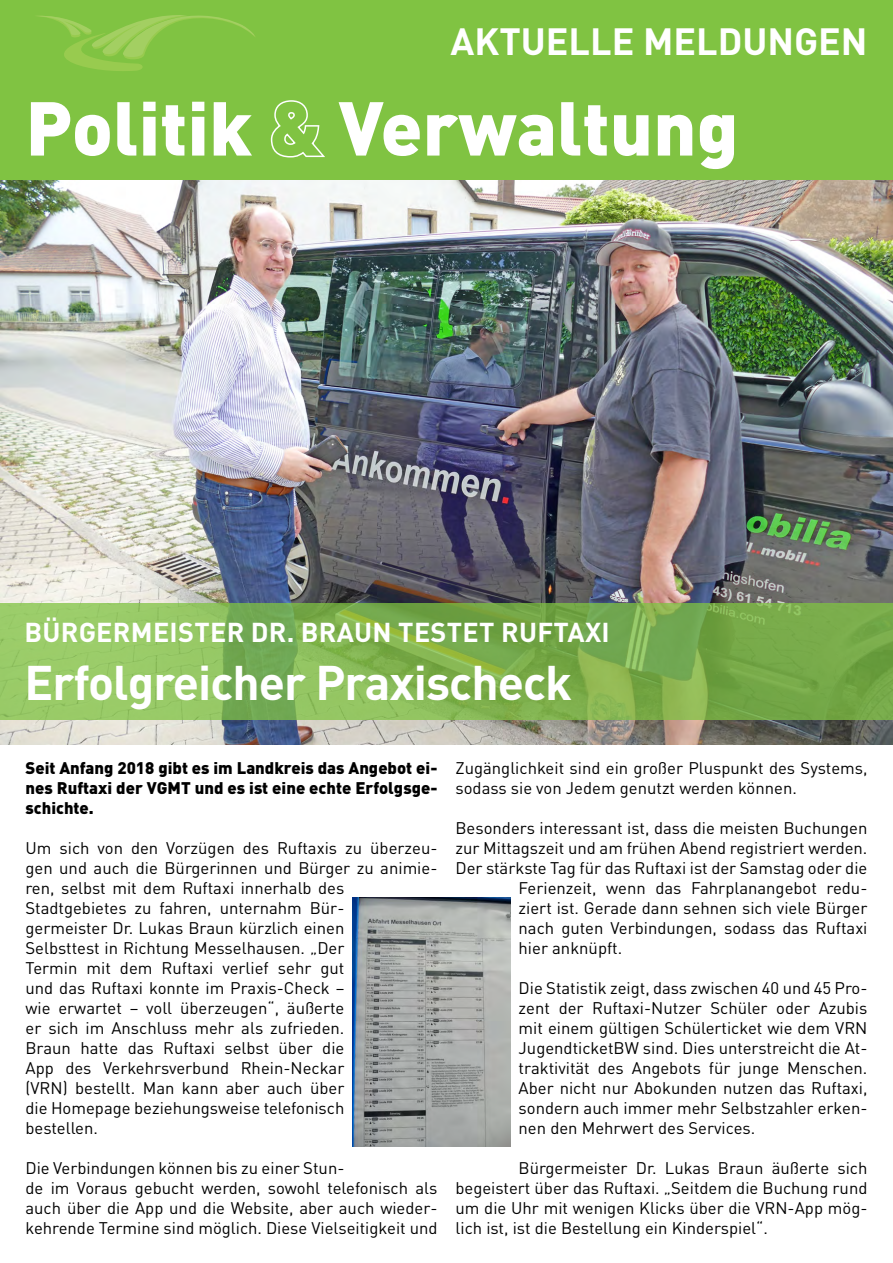
<style>
.page{position:relative;width:893px;height:1263px;background:#fff}
.page>*{position:absolute;margin:0;border:0;box-sizing:border-box;transform-origin:0 0}
.t1{font:900 75px "DIN Pro";color:#fff}
.t2{font:700 48px "DIN Pro";letter-spacing:-.02em;color:#fff}
.t3{font:700 37.5px "DIN Pro";color:#fff}
.t4{font:700 27px "DIN Pro";letter-spacing:.01em;color:#fff}
.t5{font:16.65px/20px "DIN Pro";color:#000}
.t6{font:900 16.65px/20px "DIN Pro";color:#000;text-align:justify}
.s1{color:#80c342}
</style>
<div class="page">
<div style="left:0;top:0;width:893px;height:180px;background:#80c342"></div>
<svg style="left:270px;top:100px;width:55px;height:58px"></svg>
<svg style="left:38px;top:15px;width:217px;height:56px"></svg>
<img style="left:0;top:180px;width:893px;height:564px">
<svg style="left:0;top:603px;width:893px;height:117px;background:#82b453"></svg>
<img style="left:353px;top:897px;width:157px;height:249px">
<h3 class="t3" style="left:451px;top:15px;width:418px">AKTUELLE MELDUNGEN</h3>
<h1 class="t1" style="left:26px;top:77px;width:715px">Politik <span class="s1">&amp;</span> Verwaltung</h1>
<h3 class="t4" style="left:25px;top:614px;width:37px">BÜRGERME</h3>
<h3 class="t4" style="left:170px;top:614px;width:26px">ISTER</h3>
<h3 class="t4" style="left:251px;top:614px;width:69px">DR. BRAUN</h3>
<h3 class="t4" style="left:398px;top:614px;width:17px">TESTET</h3>
<h3 class="t4" style="left:501px;top:614px;width:35px">RUFTA</h3>
<h3 class="t4" style="left:585px;top:614px;width:26px">XI</h3>
<h2 class="t2" style="left:24px;top:650px;width:549px">ERFOLGREICHER PRAXISCHECK</h2>
<p class="t6" style="left:26px;top:757px;width:413px">Seit Anfang 2018 gibt es im Landkreis das Angebot ei&shy;nes Ruftaxi der VGMT und es ist eine echte Erfolgsge&shy;schichte.</p>
<p class="t5" style="left:26px;top:837px;width:413px">Um sich von den Vorzügen des Ruftaxis zu überzeu&shy;gen und auch die Bürgerinnen und Bürger zu animie&shy;ren, selbst mit dem Ruftaxi innerhalb des Stadtgebietes zu fahren, unternahm Bür-<br>germeister Dr. Lukas Braun kürzlich einen<br>Selbsttest in Richtung Messelhausen. „Der<br>Termin mit dem Ruftaxi verlief sehr gut<br>und das Ruftaxi konnte im Praxis-Check –<br>wie erwartet – voll überzeugen“, äußerte<br>er sich im Anschluss mehr als zufrieden.<br>Braun hatte das Ruftaxi selbst über die<br>App des Verkehrsverbund Rhein-Neckar<br>(VRN) bestellt. Man kann aber auch über<br>die Homepage beziehungsweise telefonisch<br>bestellen.</p>
<p class="t5" style="left:26px;top:1157px;width:413px">Die Verbindungen können bis zu einer Stun-<br>de im Voraus gebucht werden, sowohl telefonisch als auch über die App und die Website, aber auch wieder&shy;kehrende Termine sind möglich. Diese Vielseitigkeit und</p>
<p class="t5" style="left:455px;top:757px;width:413px">Zugänglichkeit sind ein großer Pluspunkt des Systems, sodass sie von Jedem genutzt werden können.</p>
<p class="t5" style="left:455px;top:817px;width:413px">Besonders interessant ist, dass die meisten Buchungen</p>
<p class="t5" style="left:455px;top:837px;width:413px">zur Mittagszeit und am frühen Abend registriert werden.</p>
<p class="t5" style="left:455px;top:857px;width:413px">Der stärkste Tag für das Ruftaxi ist der Samstag oder die</p>
<p class="t5" style="left:519px;top:877px;width:350px">Ferienzeit, wenn das Fahrplanangebot redu-</p>
<p class="t5" style="left:519px;top:897px;width:350px">ziert ist. Gerade dann sehnen sich viele Bürger</p>
<p class="t5" style="left:519px;top:917px;width:350px">nach guten Verbindungen, sodass das Ruftaxi</p>
<p class="t5" style="left:519px;top:937px;width:105px">hier anknüpft.</p>
<p class="t5" style="left:519px;top:977px;width:350px;text-align:justify">Die Statistik zeigt, dass zwischen 40 und 45 Pro&shy;zent der Ruftaxi-Nutzer Schüler oder Azubis mit einem gültigen Schülerticket wie dem VRN JugendticketBW sind. Dies unterstreicht die At&shy;traktivität des Angebots für junge Menschen.<br>Aber nicht nur Abokunden nutzen das Ruftaxi, sondern auch immer mehr Selbstzahler erken&shy;nen den Mehrwert des Services.</p>
<p class="t5" style="left:455px;top:1157px;width:413px;text-align:justify;text-indent:63px">Bürgermeister Dr. Lukas Braun äußerte sich begeistert über das Ruftaxi. „Seitdem die Buchung rund um die Uhr mit wenigen Klicks über die VRN-App mög&shy;lich ist, ist die Bestellung ein Kinderspiel“.</p>
</div>
